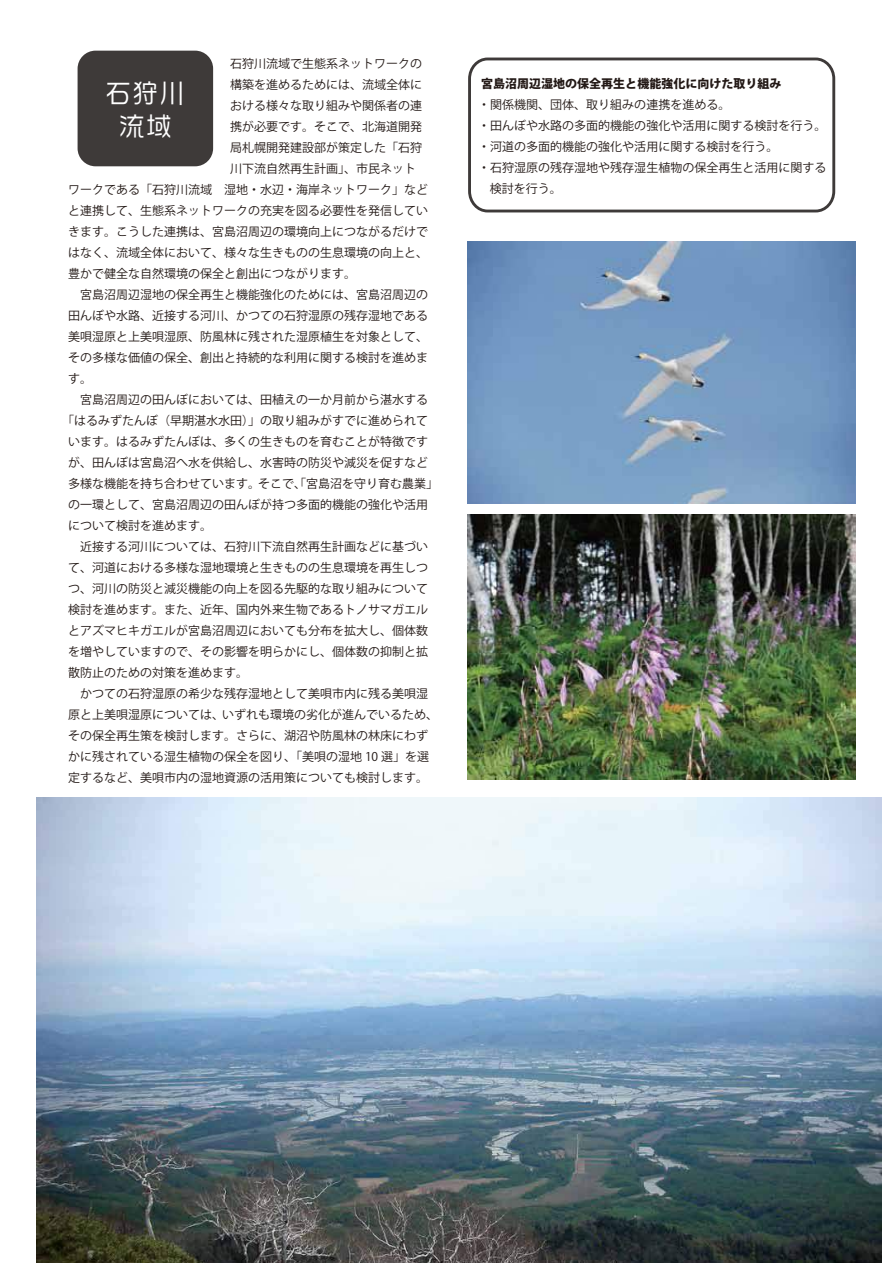
<style>
.page{position:relative;width:893px;height:1263px;background:#fff}
.page>*{position:absolute;margin:0;border:0;box-sizing:border-box;transform-origin:0 0}
.t1{font:27px/33px "DFPOP Mix W3 WINP RKSJ H";color:#fff;text-align:center}
.t2{font:12px "Koz Go Pro";color:#221815}
.t3{font:800 12px "Koz Go Pro";color:#221815}
</style>
<div class="page">
<img style="left:37px;top:797px;width:844px;height:466px">
<div style="left:78px;top:51px;width:135px;height:115px;background:#3e3a39;border-radius:18px"></div>
<img style="left:467px;top:242px;width:389px;height:261px">
<img style="left:467px;top:515px;width:389px;height:264px">
<div style="left:468px;top:58px;width:367px;height:154px;border:3px solid #3e3a39;border-radius:19px"></div>
<p class="t2" style="left:230px;top:56px;width:193px">石狩川流域で生態系ネットワークの</p>
<p class="t2" style="left:230px;top:77px;width:193px">構築を進めるためには、流域全体に</p>
<p class="t2" style="left:230px;top:98px;width:193px">おける様々な取り組みや関係者の連</p>
<p class="t2" style="left:230px;top:119px;width:193px">携が必要です。そこで、北海道開発</p>
<p class="t2" style="left:230px;top:140px;width:193px">局札幌開発建設部が策定した「石狩</p>
<p class="t2" style="left:230px;top:161px;width:187px">川下流自然再生計画」、市民ネット</p>
<p class="t2" style="left:68px;top:182px;width:361px">ワークである「石狩川流域　湿地・水辺・海岸ネットワーク」など</p>
<p class="t2" style="left:68px;top:203px;width:361px">と連携して、生態系ネットワークの充実を図る必要性を発信してい</p>
<p class="t2" style="left:68px;top:224px;width:361px">きます。こうした連携は、宮島沼周辺の環境向上につながるだけで</p>
<p class="t2" style="left:68px;top:245px;width:361px">はなく、流域全体において、様々な生きものの生息環境の向上と、</p>
<p class="t2" style="left:68px;top:266px;width:289px">豊かで健全な自然環境の保全と創出につながります。</p>
<p class="t2" style="left:68px;top:287px;width:361px">　宮島沼周辺湿地の保全再生と機能強化のためには、宮島沼周辺の</p>
<p class="t2" style="left:68px;top:308px;width:361px">田んぼや水路、近接する河川、かつての石狩湿原の残存湿地である</p>
<p class="t2" style="left:68px;top:329px;width:361px">美唄湿原と上美唄湿原、防風林に残された湿原植生を対象として、</p>
<p class="t2" style="left:68px;top:350px;width:361px">その多様な価値の保全、創出と持続的な利用に関する検討を進めま</p>
<p class="t2" style="left:68px;top:371px;width:25px">す。</p>
<p class="t2" style="left:68px;top:392px;width:361px">　宮島沼周辺の田んぼにおいては、田植えの一か月前から湛水する</p>
<p class="t2" style="left:62px;top:413px;width:367px">「はるみずたんぼ（早期湛水水田）」の取り組みがすでに進められて</p>
<p class="t2" style="left:68px;top:434px;width:361px">います。はるみずたんぼは、多くの生きものを育むことが特徴です</p>
<p class="t2" style="left:68px;top:455px;width:361px">が、田んぼは宮島沼へ水を供給し、水害時の防災や減災を促すなど</p>
<p class="t2" style="left:68px;top:476px;width:372px">多様な機能を持ち合わせています。そこで、「宮島沼を守り育む農業」</p>
<p class="t2" style="left:68px;top:497px;width:361px">の一環として、宮島沼周辺の田んぼが持つ多面的機能の強化や活用</p>
<p class="t2" style="left:68px;top:518px;width:145px">について検討を進めます。</p>
<p class="t2" style="left:68px;top:539px;width:361px">　近接する河川については、石狩川下流自然再生計画などに基づい</p>
<p class="t2" style="left:68px;top:560px;width:361px">て、河道における多様な湿地環境と生きものの生息環境を再生しつ</p>
<p class="t2" style="left:68px;top:581px;width:361px">つ、河川の防災と減災機能の向上を図る先駆的な取り組みについて</p>
<p class="t2" style="left:68px;top:602px;width:361px">検討を進めます。また、近年、国内外来生物であるトノサマガエル</p>
<p class="t2" style="left:68px;top:623px;width:361px">とアズマヒキガエルが宮島沼周辺においても分布を拡大し、個体数</p>
<p class="t2" style="left:68px;top:644px;width:361px">を増やしていますので、その影響を明らかにし、個体数の抑制と拡</p>
<p class="t2" style="left:68px;top:665px;width:181px">散防止のための対策を進めます。</p>
<p class="t2" style="left:68px;top:686px;width:361px">　かつての石狩湿原の希少な残存湿地として美唄市内に残る美唄湿</p>
<p class="t2" style="left:68px;top:707px;width:372px">原と上美唄湿原については、いずれも環境の劣化が進んでいるため、</p>
<p class="t2" style="left:68px;top:728px;width:361px">その保全再生策を検討します。さらに、湖沼や防風林の林床にわず</p>
<p class="t2" style="left:68px;top:749px;width:363px">かに残されている湿生植物の保全を図り、「美唄の湿地 10 選」を選</p>
<p class="t2" style="left:68px;top:770px;width:361px">定するなど、美唄市内の湿地資源の活用策についても検討します。</p>
<h1 class="t1" style="left:105px;top:77px;width:82px">石狩川流域</h1>
<p class="t3" style="left:481px;top:75px;width:301px">宮島沼周辺湿地の保全再生と機能強化に向けた取り組み</p>
<p class="t2" style="left:478px;top:96px;width:253px">・関係機関、団体、取り組みの連携を進める。</p>
<p class="t2" style="left:478px;top:117px;width:349px">・田んぼや水路の多面的機能の強化や活用に関する検討を行う。</p>
<p class="t2" style="left:478px;top:138px;width:301px">・河道の多面的機能の強化や活用に関する検討を行う。</p>
<p class="t2" style="left:478px;top:159px;width:349px">・石狩湿原の残存湿地や残存湿生植物の保全再生と活用に関する</p>
<p class="t2" style="left:490px;top:180px;width:73px">検討を行う。</p>
</div>
